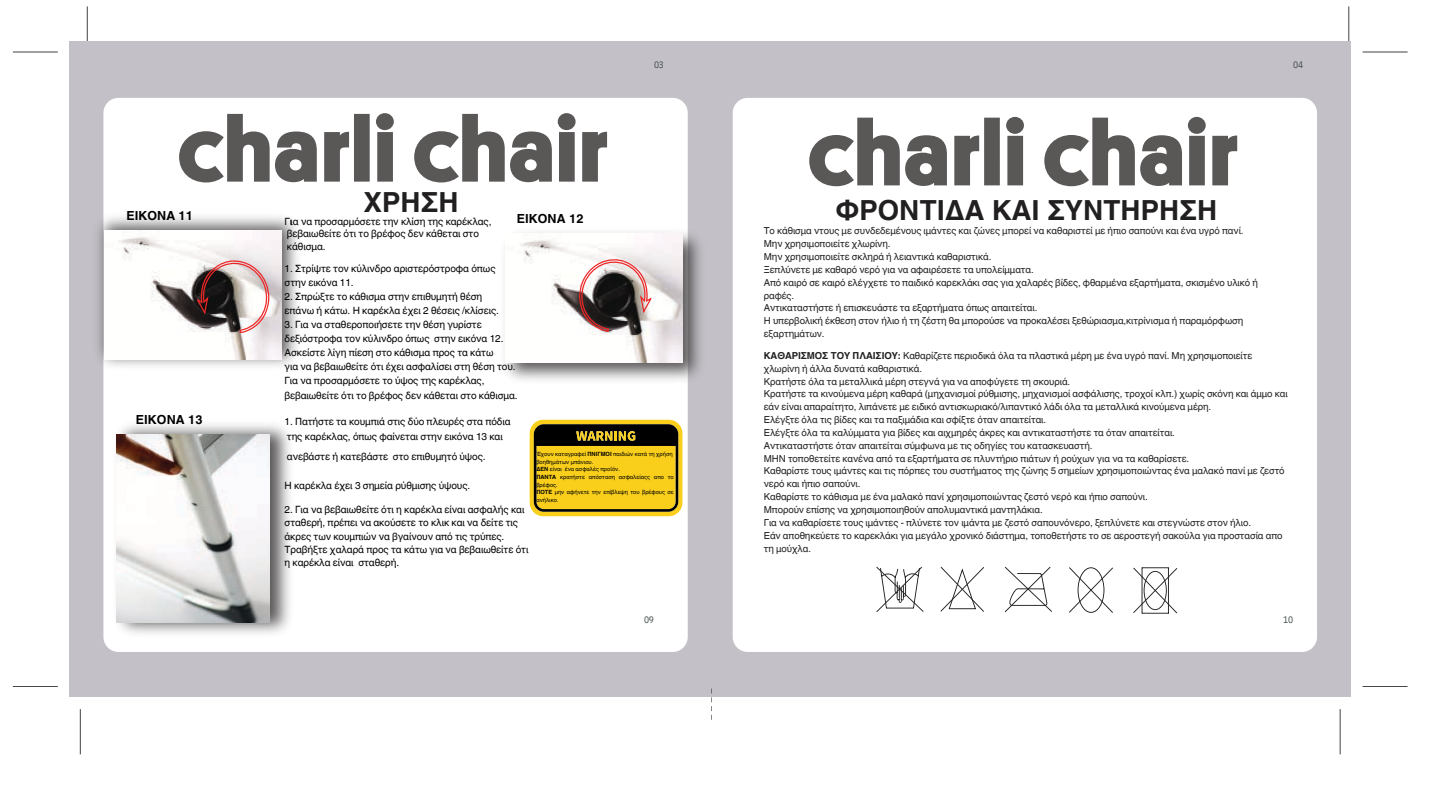
<style>
.page{position:relative;width:1445px;height:788px;background:#fff}
.page>*{position:absolute;margin:0;border:0;box-sizing:border-box;transform-origin:0 0}
.t1{font:700 27.75px "Helvetica World";letter-spacing:.005em;color:#211f20}
.t2{font:700 12.5px "Helvetica World";letter-spacing:.005em;color:#000}
.t3{font:10px/13.4px "Helvetica World";letter-spacing:-.005em;color:#000}
.t4{font:9.62px/12.9px "Helvetica World";letter-spacing:-.005em;color:#211f20}
.t5{font:9.38px "IBM Plex Sans Cond";letter-spacing:-.025em;color:#434c4d}
.t6{font:5.75px/7.6px "Helvetica World";color:#000}
.s1{font-weight:700}
</style>
<div class="page">
<hr style="left:87px;top:6px;width:1px;height:45px;background:#000">
<hr style="left:1348px;top:6px;width:1px;height:45px;background:#000">
<div style="left:70px;top:41px;width:1280px;height:656px;background:#c3c1c7"></div>
<div style="left:103px;top:98px;width:585px;height:554px;background:#fff;border-radius:15px"></div>
<div style="left:733px;top:98px;width:584px;height:554px;background:#fff;border-radius:15px"></div>
<svg style="left:711px;top:688px;width:1px;height:31px"></svg>
<hr style="left:13px;top:52px;width:45px;height:1px;background:#000">
<hr style="left:13px;top:686px;width:45px;height:1px;background:#000">
<hr style="left:80px;top:709px;width:1px;height:45px;background:#000">
<hr style="left:1362px;top:52px;width:45px;height:1px;background:#000">
<hr style="left:1362px;top:686px;width:45px;height:1px;background:#000">
<hr style="left:1340px;top:709px;width:1px;height:45px;background:#000">
<svg style="left:179px;top:114px;width:138px;height:68px"></svg>
<svg style="left:324px;top:132px;width:25px;height:50px"></svg>
<div style="left:354px;top:114px;width:16px;height:68px;background:#5a5757"></div>
<svg style="left:376px;top:113px;width:18px;height:69px"></svg>
<svg style="left:414px;top:114px;width:138px;height:68px"></svg>
<svg style="left:558px;top:113px;width:17px;height:69px"></svg>
<svg style="left:582px;top:132px;width:25px;height:50px"></svg>
<svg style="left:809px;top:118px;width:138px;height:68px"></svg>
<svg style="left:954px;top:135px;width:25px;height:50px"></svg>
<div style="left:984px;top:118px;width:16px;height:67px;background:#5a5757"></div>
<svg style="left:1006px;top:117px;width:18px;height:68px"></svg>
<svg style="left:1044px;top:118px;width:138px;height:68px"></svg>
<svg style="left:1188px;top:117px;width:17px;height:68px"></svg>
<svg style="left:1212px;top:135px;width:25px;height:50px"></svg>
<img style="left:97px;top:207px;width:201px;height:169px">
<img style="left:104px;top:231px;width:177px;height:128px">
<img style="left:116px;top:424px;width:174px;height:210px">
<img style="left:116px;top:434px;width:153px;height:188px">
<img style="left:504px;top:224px;width:197px;height:166px">
<img style="left:505px;top:234px;width:178px;height:128px">
<svg style="left:197px;top:258px;width:74px;height:75px"></svg>
<svg style="left:577px;top:257px;width:74px;height:75px"></svg>
<svg style="left:876px;top:566px;width:301px;height:47px"></svg>
<svg style="left:530px;top:420px;width:152px;height:96px;background:#be9f1a"></svg>
<p class="t2" style="left:126px;top:206px;width:68px">ΕΙΚΟΝΑ 11</p>
<p class="t2" style="left:136px;top:409px;width:68px">ΕΙΚΟΝΑ 13</p>
<p class="t5" style="left:654px;top:58px;width:11px">03</p>
<p class="t5" style="left:1293px;top:58px;width:11px">04</p>
<p class="t1" style="left:364px;top:180px;width:96px">ΧΡΗΣΗ</p>
<p class="t1" style="left:836px;top:187px;width:383px">ΦΡΟΝΤΙΔΑ ΚΑΙ ΣΥΝΤΗΡΗΣΗ</p>
<p class="t4" style="left:764px;top:225px;width:481px">Το κάθισμα ντους με συνδεδεμένους ιμάντες και ζώνες μπορεί να καθαριστεί με ήπιο σαπούνι και ένα υγρό πανί.</p>
<p class="t4" style="left:764px;top:237px;width:128px">Μην χρησιμοποιείτε χλωρίνη.</p>
<p class="t4" style="left:764px;top:250px;width:229px">Μην χρησιμοποιείτε σκληρά ή λειαντικά καθαριστικά.</p>
<p class="t4" style="left:764px;top:263px;width:271px">Ξεπλύνετε με καθαρό νερό για να αφαιρέσετε τα υπολείμματα.</p>
<p class="t4" style="left:764px;top:276px;width:496px">Από καιρό σε καιρό ελέγχετε το παιδικό καρεκλάκι σας για χαλαρές βίδες, φθαρμένα εξαρτήματα, σκισμένο υλικό ή ραφές.</p>
<p class="t4" style="left:764px;top:302px;width:275px">Αντικαταστήστε ή επισκευάστε τα εξαρτήματα όπως απαιτείται.</p>
<p class="t4" style="left:764px;top:314px;width:481px">Η υπερβολική έκθεση στον ήλιο ή τη ζέστη θα μπορούσε να προκαλέσει ξεθώριασμα,κιτρίνισμα ή παραμόρφωση εξαρτημάτων.</p>
<p class="t4" style="left:764px;top:349px;width:490px"><span class="s1">ΚΑΘΑΡΙΣΜΟΣ ΤΟΥ ΠΛΑΙΣΙΟΥ:</span> Καθαρίζετε περιοδικά όλα τα πλαστικά μέρη με ένα υγρό πανί. Μη χρησιμοποιείτε χλωρίνη ή άλλα δυνατά καθαριστικά.</p>
<p class="t4" style="left:764px;top:375px;width:308px">Κρατήστε όλα τα μεταλλικά μέρη στεγνά για να αποφύγετε τη σκουριά.</p>
<p class="t4" style="left:764px;top:387px;width:525px">Κρατήστε τα κινούμενα μέρη καθαρά (μηχανισμοί ρύθμισης, μηχανισμοί ασφάλισης, τροχοί κλπ.) χωρίς σκόνη και άμμο και εάν είναι απαραίτητο, λιπάνετε με ειδικό αντισκωριακό/λιπαντικό λάδι όλα τα μεταλλικά κινούμενα μέρη.</p>
<p class="t4" style="left:764px;top:413px;width:284px">Ελέγξτε όλα τις βίδες και τα παξιμάδια και σφίξτε όταν απαιτείται.</p>
<p class="t4" style="left:764px;top:426px;width:413px">Ελέγξτε όλα τα καλύμματα για βίδες και αιχμηρές άκρες και αντικαταστήστε τα όταν απαιτείται.</p>
<p class="t4" style="left:764px;top:439px;width:330px">Αντικαταστήστε όταν απαιτείται σύμφωνα με τις οδηγίες του κατασκευαστή.</p>
<p class="t4" style="left:764px;top:452px;width:427px">ΜΗΝ τοποθετείτε κανένα από τα εξαρτήματα σε πλυντήριο πιάτων ή ρούχων για να τα καθαρίσετε.</p>
<p class="t4" style="left:764px;top:464px;width:522px">Καθαρίστε τους ιμάντες και τις πόρπες του συστήματος της ζώνης 5 σημείων χρησιμοποιώντας ένα μαλακό πανί με ζεστό νερό και ήπιο σαπούνι.</p>
<p class="t4" style="left:764px;top:490px;width:385px">Καθαρίστε το κάθισμα με ένα μαλακό πανί χρησιμοποιώντας ζεστό νερό και ήπιο σαπούνι.</p>
<p class="t4" style="left:764px;top:503px;width:280px">Μπορούν επίσης να χρησιμοποιηθούν απολυμαντικά μαντηλάκια.</p>
<p class="t4" style="left:764px;top:516px;width:489px">Για να καθαρίσετε τους ιμάντες - πλύνετε τον ιμάντα με ζεστό σαπουνόνερο, ξεπλύνετε και στεγνώστε στον ήλιο.</p>
<p class="t4" style="left:764px;top:529px;width:520px">Εάν αποθηκεύετε το καρεκλάκι για μεγάλο χρονικό διάστημα, τοποθετήστε το σε αεροστεγή σακούλα για προστασία απο τη μούχλα.</p>
<p class="t2" style="left:517px;top:208px;width:68px">ΕΙΚΟΝΑ 12</p>
<p class="t3" style="left:284px;top:215px;width:208px">Γ<span class="s1">ι</span>α να προσαρμόσετε την κλίση της καρέκλας,</p>
<p class="t3" style="left:287px;top:227px;width:194px">βεβαιωθείτε ότι το βρέφος δεν κάθεται στο</p>
<p class="t3" style="left:287px;top:239px;width:40px">κάθισμα.</p>
<p class="t3" style="left:284px;top:262px;width:212px">1. Στρίψτε τον κύλινδρο αριστερόστροφα όπως</p>
<p class="t3" style="left:284px;top:276px;width:71px">στην εικόνα 11.</p>
<p class="t3" style="left:284px;top:290px;width:199px">2. Σπρώξτε το κάθισμα στην επιθυμητή θέση</p>
<p class="t3" style="left:284px;top:304px;width:216px">επάνω ή κάτω. Η καρέκλα έχει 2 θέσεις /κλίσεις.</p>
<p class="t3" style="left:284px;top:318px;width:220px;line-height:14px">3. Για να σταθεροποιήσετε την θέση γυρίστε δεξιόστροφα τον κύλινδρο όπως στην εικόνα 12.<br>Ασκείστε λίγη πίεση στο κάθισμα προς τα κάτω</p>
<p class="t3" style="left:284px;top:360px;width:233px">για να βεβαιωθείτε ότι έχει ασφαλίσει στη θέση του.</p>
<p class="t3" style="left:284px;top:374px;width:235px;line-height:14px">Για να προσαρμόσετε το ύψος της καρέκλας, βεβαιωθείτε ότι το βρέφος δεν κάθεται στο κάθισμα.</p>
<p class="t3" style="left:284px;top:415px;width:228px">1. Πατήστε τα κουμπιά στις δύο πλευρές στα πόδια</p>
<p class="t3" style="left:287px;top:430px;width:217px">της καρέκλας, όπως φαίνεται στην εικόνα 13 και</p>
<p class="t3" style="left:287px;top:449px;width:200px">ανεβάστε ή κατεβάστε στο επιθυμητό ύψος.</p>
<p class="t3" style="left:284px;top:478px;width:187px">Η καρέκλα έχει 3 σημεία ρύθμισης ύψους.</p>
<p class="t3" style="left:284px;top:502px;width:245px">2. Για να βεβαιωθείτε ότι η καρέκλα είναι ασφαλής και σταθερή, πρέπει να ακούσετε το κλικ και να δείτε τις άκρες των κουμπιών να βγαίνουν από τις τρύπες.<br>Τραβήξτε χαλαρά προς τα κάτω για να βεβαιωθείτε ότι η καρέκλα είναι σταθερή.</p>
<p class="t6" style="left:536px;top:450px;width:138px">Έχουν καταγραφεί <span class="s1">ΠΝΙΓΜΟΙ</span> παιδιών κατά τη χρήση βοηθημάτων μπάνιου.</p>
<p class="t6" style="left:536px;top:465px;width:85px"><span class="s1">ΔΕΝ</span> είναι ένα ασφαλές προϊόν.</p>
<p class="t6" style="left:536px;top:473px;width:139px"><span class="s1">ΠΑΝΤΑ</span> κρατήστε απόσταση ασφαλείαςς απο το βρέφος.</p>
<p class="t6" style="left:536px;top:488px;width:139px"><span class="s1">ΠΟΤΕ</span> μην αφήνετε την επίβλεψη του βρέφους σε ανήλικο.</p>
<p class="t5" style="left:644px;top:613px;width:11px">09</p>
<p class="t5" style="left:1283px;top:613px;width:11px">10</p>
</div>
